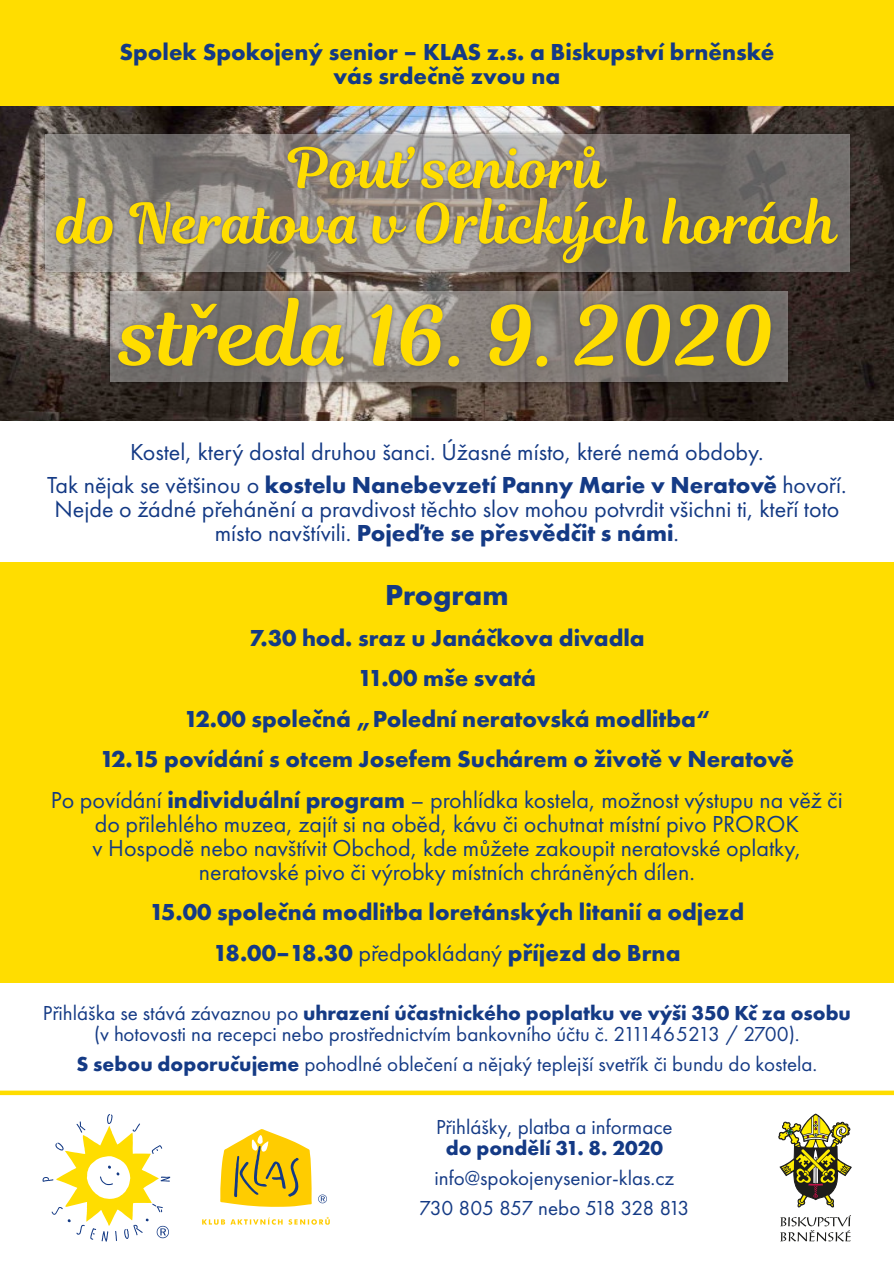
<style>
.page{position:relative;width:894px;height:1263px;background:#fff}
.page>*{position:absolute;margin:0;border:0;box-sizing:border-box;transform-origin:0 0}
.t1{font:82.05px "Magnolia Script";color:#fd0}
.t2{font:55.5px/55.5px "Magnolia Script";color:#fd0;text-align:center}
.t3{font:700 30px "Futura PT";color:#143a85}
.t4{font:24px/24px "Futura PT";color:#143a85;text-align:center}
.t5{font:700 24px/40.5px "Futura PT";color:#143a85;text-align:center}
.t6{font:21px/30px "Futura PT";color:#143a85;text-align:center}
.t7{font:700 21px "Futura PT";color:#143a85}
.s1{font-weight:700}
.s2{font-weight:400}
</style>
<div class="page">
<img style="left:0;top:105px;width:893px;height:316px">
<img style="left:104px;top:286px;width:688px;height:101px">
<div style="left:110px;top:292px;width:677px;height:90px;background:#fff;opacity:.36"></div>
<img style="left:42px;top:131px;width:810px;height:143px">
<div style="left:45px;top:134px;width:804px;height:138px;background:#fff;opacity:.36"></div>
<svg style="left:43px;top:1114px;width:127px;height:128px"></svg>
<svg style="left:202px;top:1129px;width:128px;height:96px"></svg>
<div style="left:0;top:562px;width:893px;height:420px;background:#fd0"></div>
<hr style="left:0;top:1091px;width:893px;height:4px;background:#fd0">
<div style="left:0;top:0;width:893px;height:105px;background:#fd0"></div>
<svg style="left:780px;top:1215px;width:70px;height:27px"></svg>
<svg style="left:778px;top:1113px;width:73px;height:95px"></svg>
<p class="t5" style="left:119px;top:42px;width:656px;line-height:24px">Spolek Spokojený senior – KLAS z.s. a Biskupství brněnské vás srdečně zvou na</p>
<h2 class="t2" style="left:58px;top:141px;width:780px">Pouť seniorů<br>do Neratova v Orlických horách</h2>
<h1 class="t1" style="left:122px;top:279px;width:653px">středa 16. 9. 2020</h1>
<p class="t4" style="left:47px;top:437px;width:800px;line-height:33px">Kostel, který dostal druhou šanci. Úžasné místo, které nemá obdoby.<br>Tak nějak se většinou o <span class="s1">kostelu Nanebevzetí Panny Marie v Neratově</span> hovoří.</p>
<p class="t4" style="left:54px;top:498px;width:786px">Nejde o žádné přehánění a pravdivost těchto slov mohou potvrdit všichni ti, kteří toto místo navštívili. <span class="s1">Pojeďte se přesvědčit s námi</span>.</p>
<p class="t3" style="left:385px;top:582px;width:125px">Program</p>
<p class="t5" style="left:51px;top:619px;width:793px">7.30 hod. sraz u Janáčkova divadla<br>11.00 mše svatá<br>12.00 společná „Polední neratovská modlitba“<br>12.15 povídání s otcem Josefem Suchárem o životě v Neratově<br><span class="s2">Po povídání</span> individuální program <span class="s2">– prohlídka kostela, možnost výstupu na věž či</span></p>
<p class="t4" style="left:92px;top:813px;width:710px">do přilehlého muzea, zajít si na oběd, kávu či ochutnat místní pivo PROROK v Hospodě nebo navštívit Obchod, kde můžete zakoupit neratovské oplatky, neratovské pivo či výrobky místních chráněných dílen.</p>
<p class="t5" style="left:150px;top:894px;width:595px">15.00 společná modlitba loretánských litanií a odjezd<br>18.00–18.30 <span class="s2">předpokládaný</span> příjezd do Brna</p>
<p class="t6" style="left:43px;top:1004px;width:809px;line-height:21px">Přihláška se stává závaznou po <span class="s1">uhrazení účastnického poplatku ve výši 350 Kč za osobu </span>(v hotovosti na recepci nebo prostřednictvím bankovního účtu č. 2111465213 / 2700).</p>
<p class="t6" style="left:76px;top:1050px;width:742px"><span class="s1">S sebou doporučujeme</span> pohodlné oblečení a nějaký teplejší svetřík či bundu do kostela.</p>
<p class="t6" style="left:436px;top:1114px;width:238px">Přihlášky, platba a informace</p>
<p class="t7" style="left:445px;top:1139px;width:219px">do pondělí 31. 8. 2020</p>
<p class="t6" style="left:419px;top:1165px;width:271px">info@spokojenysenior-klas.cz<br>730 805 857 nebo 518 328 813</p>
</div>
